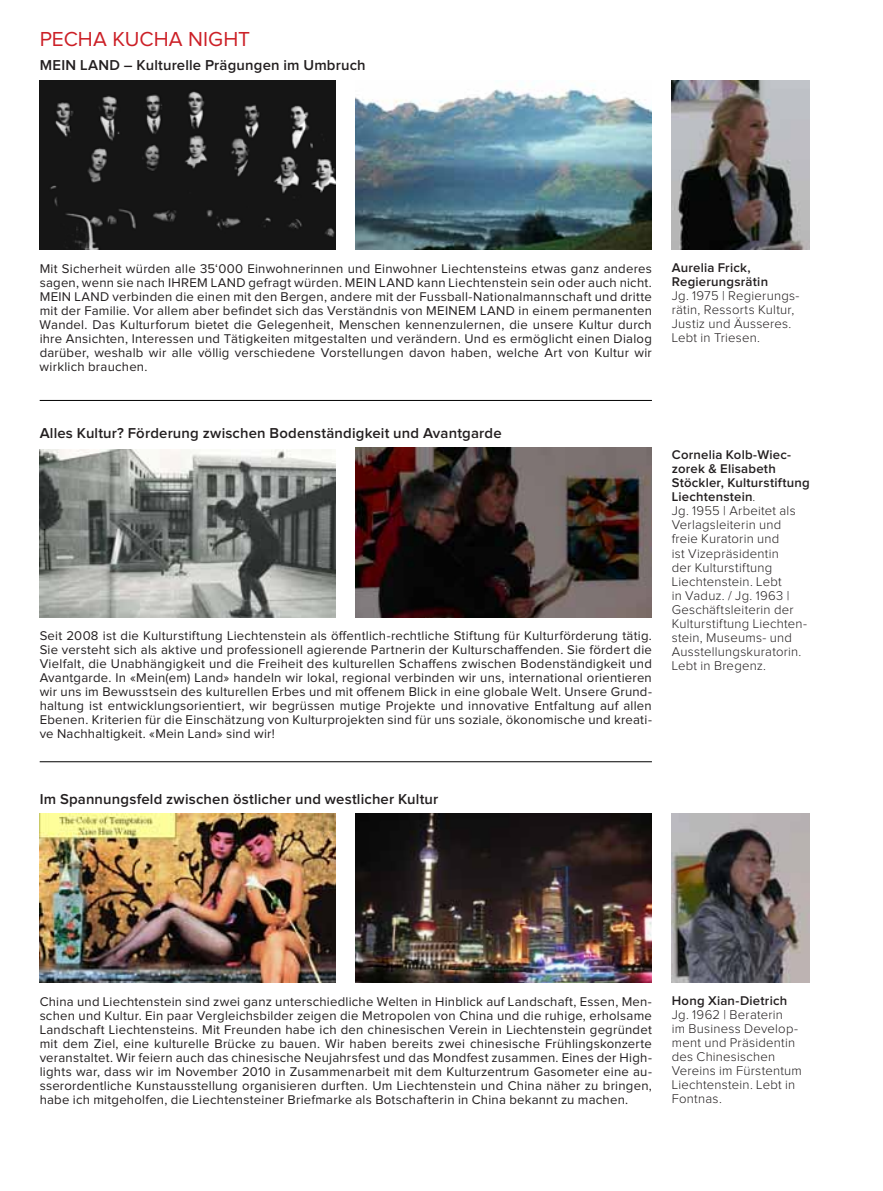
<style>
.page{position:relative;width:883px;height:1191px;background:#fff}
.page>*{position:absolute;margin:0;border:0;box-sizing:border-box;transform-origin:0 0}
.t1{font:21px "Proxima Nova";color:#cc2027}
.t2{font:600 14.88px "Proxima Nova";letter-spacing:.01em;color:#231f20}
.t3{font:13.12px/14px "Proxima Nova";letter-spacing:.02em;color:#231f20;text-align:justify}
.t4{font:300 13.12px/14px "Proxima Nova";letter-spacing:.015em;color:#231f20}
.t5{font:600 13.12px/14px "Proxima Nova";letter-spacing:.015em;color:#231f20}
.s1{font-weight:600}
</style>
<div class="page">
<hr style="left:40px;top:400px;width:612px;height:1px;background:#000">
<hr style="left:40px;top:761px;width:612px;height:1px;background:#000">
<img style="left:40px;top:449px;width:296px;height:168px">
<img style="left:40px;top:814px;width:296px;height:168px">
<img style="left:356px;top:814px;width:296px;height:168px">
<img style="left:672px;top:814px;width:138px;height:168px">
<img style="left:356px;top:447px;width:296px;height:170px">
<img style="left:40px;top:81px;width:296px;height:168px">
<img style="left:356px;top:88px;width:296px;height:161px">
<img style="left:672px;top:81px;width:138px;height:168px">
<h1 class="t1" style="left:40px;top:30px;width:40px">PECHA</h1>
<h1 class="t1" style="left:112px;top:30px;width:28px">KUCHA</h1>
<h1 class="t1" style="left:188px;top:30px;width:13px">NIGHT</h1>
<p class="t2" style="left:40px;top:59px;width:9px">MEINL</p>
<p class="t2" style="left:88px;top:59px;width:279px">AND – Kulturelle Prägungen im U mbruch</p>
<p class="t3" style="left:40px;top:262px;width:614px">M it Sicherheit würden alle 35‘000 Einwohnerinnen und Einwohner Liechtensteins etwas ganz anderes sagen, wenn sie nach IHREM LAND</p>
<p class="t3" style="left:248px;top:276px;width:141px">gefragt würden. M EIN LAND</p>
<p class="t3" style="left:417px;top:276px;width:236px">kann Liechtenstein sein oder auch nicht.</p>
<p class="t3" style="left:40px;top:290px;width:614px;text-indent:73px">verbinden die einen mit den Bergen, andere mit der Fussball-Nationalmannschaft und dritte mit der Familie. Vor allem aber befindet sich das Verständnis von M EIN EM LAND</p>
<p class="t3" style="left:40px;top:290px;width:45px">MEIN LAND</p>
<p class="t3" style="left:40px;top:304px;width:614px;text-indent:479px">in einem permanenten Wandel. Das Kulturforum bietet die Gelegenheit, Menschen kennenzulernen, die unsere Kultur durch ihre Ansichten, I nteressen und Tätigkeiten mitgestalten und verändern. U nd es ermöglicht einen Dialog darüber, weshalb wir alle völlig verschiedene Vorstellungen davon haben, welche Art von Kultur wir wirklich brauchen.</p>
<p class="t5" style="left:672px;top:261px;width:98px">Aurelia Frick,<br>Regierungsrätin</p>
<p class="t4" style="left:672px;top:289px;width:129px">Jg. 1975 | Regierungs&shy;rätin, Ressorts Kultur,<br>Justiz und Äusseres.<br>Lebt in Triesen.</p>
<p class="t2" style="left:40px;top:426px;width:464px">Alles Kultur? Förderung zwischen Bodenständigkeit und Avantgarde</p>
<p class="t3" style="left:40px;top:629px;width:614px">Seit 2008 ist die Kulturstiftung Liechtenstein als öffentlich-rechtliche Stiftung für Kulturförderung tätig.<br>Sie versteht sich als aktive und professionell agierende Partnerin der Kulturschaffenden. Sie fördert die Vielfalt, die U nabhängigkeit und die Freiheit des kulturellen Schaffens zwischen Bodenständigkeit und Avantgarde. I n «Mein(em) Land» handeln wir lokal, regional verbinden wir uns, international orientieren wir uns im Bewusstsein des kulturellen Erbes und mit offenem Blick in eine globale Welt. U nsere Grund&shy;haltung ist entwicklungsorientiert, wir begrüssen mutige Projekte und innovative Entfaltung auf allen Ebenen. Kriterien für die Einschätzung von Kulturprojekten sind für uns soziale, ökonomische und kreati&shy;ve Nachhaltigkeit. «Mein Land» sind wir!</p>
<p class="t4" style="left:672px;top:448px;width:140px"><span class="s1">Cornelia Kolb-Wiec&shy;zorek &amp; E lisabeth<br>Stöckler, Kulturstiftung<br>Liechtenstein</span>.<br>Jg. 1955 | Arbeitet als<br>Verlagsleiterin und freie Kuratorin und<br>ist Vizepräsidentin<br>der Kulturstiftung<br>Liechtenstein. Lebt<br>in Vaduz. / Jg. 1963 |<br>Geschäftsleiterin der<br>Kulturstiftung Liechten&shy;stein, Museums- und<br>Ausstellungskuratorin.<br>Lebt in Bregenz.</p>
<p class="t2" style="left:40px;top:791px;width:400px">Im Spannungsfeld zwischen östlicher und westlicher Kultur</p>
<p class="t3" style="left:40px;top:995px;width:614px">China und Liechtenstein sind zwei ganz unterschiedliche Welten in H inblick auf Landschaft, Essen, Men&shy;schen und Kultur. Ein paar Vergleichsbilder zeigen die Metropolen von China und die ruhige, erholsame Landschaft Liechtensteins. M it Freunden habe ich den chinesischen Verein in Liechtenstein gegründet mit dem Ziel, eine kulturelle Brücke zu bauen. Wir haben bereits zwei chinesische Frühlingskonzerte veranstaltet. Wir feiern auch das chinesische Neujahrsfest und das Mondfest zusammen. Eines der H igh&shy;lights war, dass wir im November 2010 in Zusammenarbeit mit dem Kulturzentrum Gasometer eine au&shy;sserordentliche Kunstausstellung organisieren durften. U m Liechtenstein und China näher zu bringen, habe ich mitgeholfen, die Liechtensteiner Briefmarke als Botschafterin in China bekannt zu machen.</p>
<p class="t5" style="left:672px;top:994px;width:117px">Hong Xian-Dietrich</p>
<p class="t4" style="left:672px;top:1008px;width:132px">Jg. 1962 | Beraterin<br>im Business Develop&shy;ment und Präsidentin des Chinesischen<br>Vereins im Fürstentum<br>Liechtenstein. Lebt in<br>Fontnas.</p>
</div>
